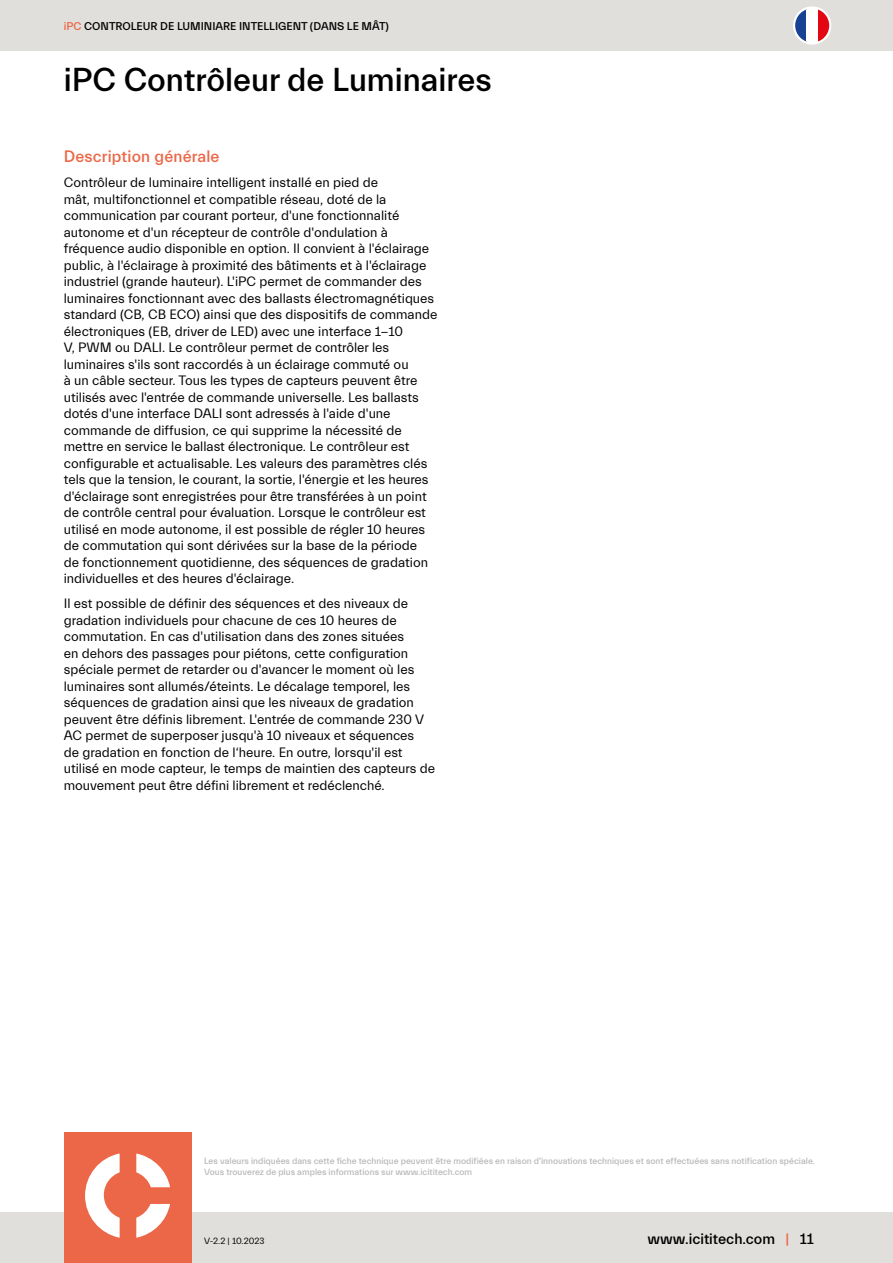
<style>
.page{position:relative;width:893px;height:1263px;background:#fff}
.page>*{position:absolute;margin:0;border:0;box-sizing:border-box;transform-origin:0 0}
.Headline_22Pt_-_black{font:500 33px "Everett";color:#000}
.Subline_11Pt_-_orange{font:500 16.5px "Everett";letter-spacing:.01em;color:#ec6747}
.t1{font:500 15px "Everett";color:#000}
.Tender_text{font:13.5px/16.5px "Everett";color:#000}
.t2{font:500 11.25px "Everett";color:#000}
.t3{font:500 9px/10.8px "Everett";color:#bababa}
.t4{font:9px "Everett";color:#000}
.s1{color:#ec6747}
</style>
<div class="page">
<div style="left:0;top:1212px;width:893px;height:51px;background:#e1dfdc"></div>
<div style="left:64px;top:1132px;width:127px;height:131px;background:#ec6747"></div>
<svg style="left:85px;top:1153px;width:35px;height:85px"></svg>
<svg style="left:136px;top:1153px;width:34px;height:34px"></svg>
<svg style="left:136px;top:1204px;width:34px;height:34px"></svg>
<div style="left:0;top:0;width:893px;height:51px;background:#e1dfdc"></div>
<svg style="left:793px;top:6px;width:38px;height:39px"></svg>
<svg style="left:795px;top:9px;width:11px;height:34px"></svg>
<div style="left:806px;top:9px;width:12px;height:34px;background:#fff"></div>
<svg style="left:818px;top:9px;width:11px;height:34px"></svg>
<p class="t2" style="left:64px;top:20px;width:327px"><span class="s1">iPC</span> CONTROLEUR DE LUMINIARE INTELLIGENT (DANS LE MÂT)</p>
<p class="Headline_22Pt_-_black" style="left:64px;top:62px;width:430px">iPC Contrôleur de Luminaires</p>
<p class="Subline_11Pt_-_orange" style="left:64px;top:148px;width:157px">Description générale</p>
<p class="Tender_text" style="left:64px;top:175px;width:375px">Contrôleur de luminaire intelligent installé en pied de<br>mât, multifonctionnel et compatible réseau, doté de la communication par courant porteur, d'une fonctionnalité autonome et d'un récepteur de contrôle d'ondulation à fréquence audio disponible en option. Il convient à l'éclairage public, à l'éclairage à proximité des bâtiments et à l'éclairage industriel (grande hauteur). L'iPC permet de commander des luminaires fonctionnant avec des ballasts électromagnétiques standard (CB, CB ECO) ainsi que des dispositifs de commande électroniques (EB, driver de LED) avec une interface 1-10<br>V, PWM ou DALI. Le contrôleur permet de contrôler les luminaires s'ils sont raccordés à un éclairage commuté ou<br>à un câble secteur. Tous les types de capteurs peuvent être utilisés avec l'entrée de commande universelle. Les ballasts dotés d'une interface DALI sont adressés à l'aide d'une commande de diffusion, ce qui supprime la nécessité de mettre en service le ballast électronique. Le contrôleur est configurable et actualisable. Les valeurs des paramètres clés tels que la tension, le courant, la sortie, l'énergie et les heures d'éclairage sont enregistrées pour être transférées à un point de contrôle central pour évaluation. Lorsque le contrôleur est utilisé en mode autonome, il est possible de régler 10 heures de commutation qui sont dérivées sur la base de la période<br>de fonctionnement quotidienne, des séquences de gradation individuelles et des heures d'éclairage.</p>
<p class="Tender_text" style="left:64px;top:596px;width:373px">Il est possible de définir des séquences et des niveaux de gradation individuels pour chacune de ces 10 heures de commutation. En cas d'utilisation dans des zones situées<br>en dehors des passages pour piétons, cette configuration spéciale permet de retarder ou d'avancer le moment où les luminaires sont allumés/éteints. Le décalage temporel, les séquences de gradation ainsi que les niveaux de gradation peuvent être définis librement. L'entrée de commande 230 V AC permet de superposer jusqu'à 10 niveaux et séquences<br>de gradation en fonction de l‘heure. En outre, lorsqu'il est utilisé en mode capteur, le temps de maintien des capteurs de mouvement peut être défini librement et redéclenché.</p>
<p class="t3" style="left:204px;top:1156px;width:612px">Les valeurs indiquées dans cette fiche technique peuvent être modifiées en raison d'innovations techniques et sont effectuées sans notification spéciale.<br>Vous trouverez de plus amples informations sur www.icititech.com</p>
<p class="t4" style="left:204px;top:1236px;width:62px">V-2.2 | 10.2023</p>
<p class="t1" style="left:647px;top:1230px;width:168px">www.icititech.com <span class="s1">|</span> 11</p>
</div>
